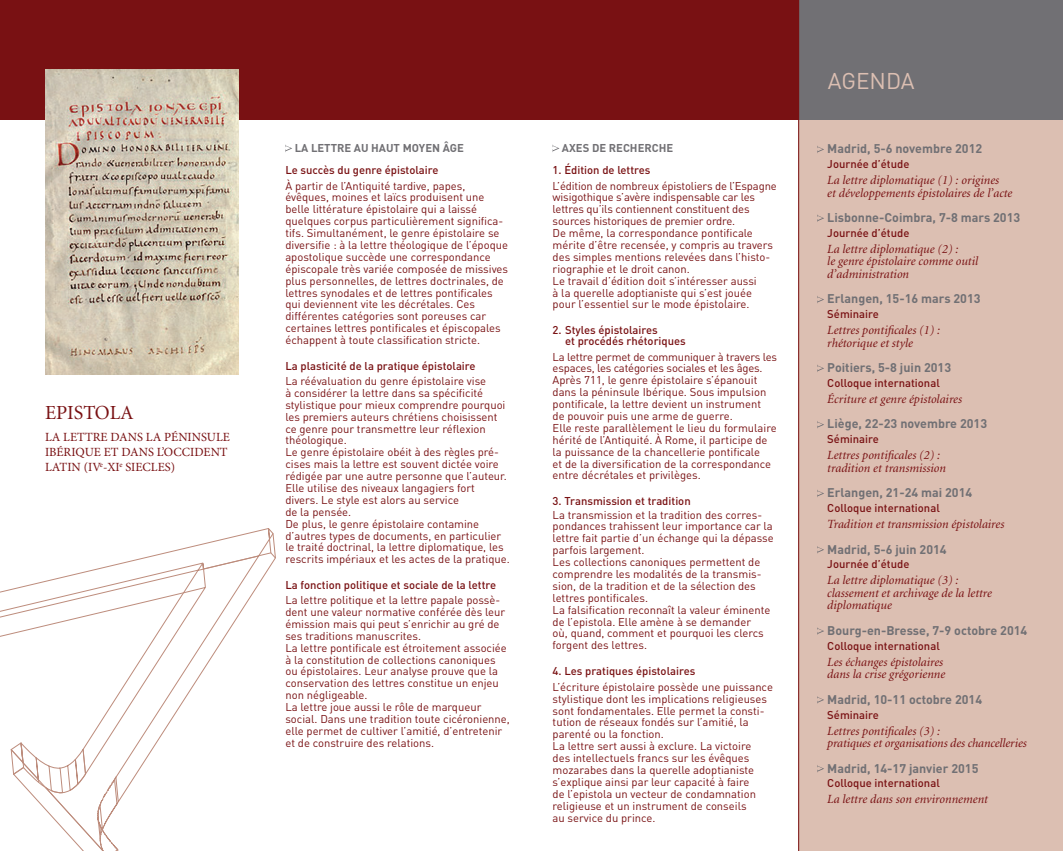
<style>
.page{position:relative;width:1063px;height:851px;background:#fff}
.page>*{position:absolute;margin:0;border:0;box-sizing:border-box;transform-origin:0 0}
.t1{font:22.5px "DIN";color:#dcbfb2}
.t2{font:20px "Minion LT";color:#791113}
.t3{font:italic 12.5px/12.5px "Minion LT";color:#791113}
.t4{font:700 12.5px "DIN";color:#717074}
.t5{font:12.5px/15px "Minion Pro";color:#791113}
.t6{font:11.25px/11.9px "DIN";color:#791113}
.t7{font:500 11.25px/11.2px "DIN";color:#791113}
.t8{font:700 11.25px "DIN";color:#717074}
</style>
<div class="page">
<svg style="left:0;top:374px;width:274px;height:476px"></svg>
<div style="left:799px;top:104px;width:264px;height:746px;background:#dcbfb2"></div>
<div style="left:799px;top:0;width:264px;height:120px;background:#717074"></div>
<div style="left:0;top:0;width:799px;height:120px;background:#791113"></div>
<svg style="left:285px;top:144px;width:7px;height:8px"></svg>
<svg style="left:553px;top:145px;width:6px;height:7px"></svg>
<svg style="left:817px;top:146px;width:7px;height:7px"></svg>
<svg style="left:817px;top:214px;width:7px;height:8px"></svg>
<svg style="left:817px;top:296px;width:7px;height:7px"></svg>
<svg style="left:817px;top:364px;width:7px;height:8px"></svg>
<svg style="left:817px;top:421px;width:7px;height:7px"></svg>
<svg style="left:817px;top:490px;width:7px;height:7px"></svg>
<svg style="left:817px;top:546px;width:7px;height:7px"></svg>
<svg style="left:817px;top:627px;width:7px;height:7px"></svg>
<svg style="left:817px;top:696px;width:7px;height:7px"></svg>
<svg style="left:817px;top:765px;width:7px;height:7px"></svg>
<hr style="left:798px;top:0;width:1px;height:850px;background:#791113">
<img style="left:45px;top:70px;width:194px;height:304px">
<h2 class="t2" style="left:45px;top:403px;width:90px">EPISTOLA</h2>
<p class="t5" style="left:45px;top:429px;width:186px">LA LETTRE DANS LA PÉNINSULE<br>IBÉRIQUE ET DANS L’OCCIDENT<br>LATIN (IV<sup>e</sup>-XI<sup>e</sup> SIECLES)</p>
<p class="t8" style="left:295px;top:141px;width:171px">LA LETTRE AU HAUT MOYEN ÂGE</p>
<p class="t7" style="left:285px;top:164px;width:155px">Le succès du genre épistolaire</p>
<p class="t6" style="left:285px;top:179px;width:224px">À partir de l’Antiquité tardive, papes, évêques, moines et laïcs produisent une belle littérature épistolaire qui a laissé quelques corpus particulièrement significa&shy;tifs. Simultanément, le genre épistolaire se diversifie : à la lettre théologique de l’époque apostolique succède une correspondance épiscopale très variée composée de missives plus personnelles, de lettres doctrinales, de lettres synodales et de lettres pontificales qui deviennent vite les décrétales. Ces différentes catégories sont poreuses car certaines lettres pontificales et épiscopales échappent à toute classification stricte.</p>
<p class="t7" style="left:285px;top:359px;width:192px">La plasticité de la pratique épistolaire</p>
<p class="t6" style="left:285px;top:374px;width:226px">La réévaluation du genre épistolaire vise<br>à considérer la lettre dans sa spécificité stylistique pour mieux comprendre pourquoi les premiers auteurs chrétiens choisissent ce genre pour transmettre leur réflexion théologique.<br>Le genre épistolaire obéit à des règles pré&shy;cises mais la lettre est souvent dictée voire rédigée par une autre personne que l’auteur.<br>Elle utilise des niveaux langagiers fort divers. Le style est alors au service<br>de la pensée.<br>De plus, le genre épistolaire contamine d’autres types de documents, en particulier le traité doctrinal, la lettre diplomatique, les rescrits impériaux et les actes de la pratique.</p>
<p class="t7" style="left:285px;top:578px;width:212px">La fonction politique et sociale de la lettre</p>
<p class="t6" style="left:285px;top:594px;width:226px">La lettre politique et la lettre papale possè&shy;dent une valeur normative conférée dès leur émission mais qui peut s’enrichir au gré de ses traditions manuscrites.<br>La lettre pontificale est étroitement associée à la constitution de collections canoniques ou épistolaires. Leur analyse prouve que la conservation des lettres constitue un enjeu non négligeable.<br>La lettre joue aussi le rôle de marqueur social. Dans une tradition toute cicéronienne, elle permet de cultiver l’amitié, d’entretenir et de construire des relations.</p>
<p class="t8" style="left:562px;top:141px;width:113px">AXES DE RECHERCHE</p>
<p class="t7" style="left:553px;top:164px;width:99px">1. Édition de lettres</p>
<p class="t6" style="left:553px;top:179px;width:226px">L’édition de nombreux épistoliers de l’Espagne wisigothique s’avère indispensable car les lettres qu’ils contiennent constituent des sources historiques de premier ordre.<br>De même, la correspondance pontificale mérite d’être recensée, y compris au travers des simples mentions relevées dans l’histo&shy;riographie et le droit canon.<br>Le travail d’édition doit s’intéresser aussi<br>à la querelle adoptianiste qui s’est jouée pour l’essentiel sur le mode épistolaire.</p>
<p class="t7" style="left:565px;top:324px;width:122px;text-indent:-12px">2. Styles épistolaires<br>et procédés rhétoriques</p>
<p class="t6" style="left:553px;top:350px;width:226px">La lettre permet de communiquer à travers les espaces, les catégories sociales et les âges.<br>Après 711, le genre épistolaire s’épanouit dans la péninsule Ibérique. Sous impulsion pontificale, la lettre devient un instrument<br>de pouvoir puis une arme de guerre.<br>Elle reste parallèlement le lieu du formulaire hérité de l’Antiquité. À Rome, il participe de la puissance de la chancellerie pontificale<br>et de la diversification de la correspondance entre décrétales et privilèges.</p>
<p class="t7" style="left:553px;top:494px;width:140px">3. Transmission et tradition</p>
<p class="t6" style="left:553px;top:508px;width:223px">La transmission et la tradition des corres&shy;pondances trahissent leur importance car la lettre fait partie d’un échange qui la dépasse parfois largement.<br>Les collections canoniques permettent de comprendre les modalités de la transmis&shy;sion, de la tradition et de la sélection des lettres pontificales.<br>La falsification reconnaît la valeur éminente de l’epistola. Elle amène à se demander<br>où, quand, comment et pourquoi les clercs forgent des lettres.</p>
<p class="t7" style="left:553px;top:665px;width:144px">4. Les pratiques épistolaires</p>
<p class="t6" style="left:553px;top:680px;width:222px">L’écriture épistolaire possède une puissance stylistique dont les implications religieuses sont fondamentales. Elle permet la consti&shy;tution de réseaux fondés sur l’amitié, la parenté ou la fonction.<br>La lettre sert aussi à exclure. La victoire<br>des intellectuels francs sur les évêques mozarabes dans la querelle adoptianiste s’explique ainsi par leur capacité à faire<br>de l’epistola un vecteur de condamnation religieuse et un instrument de conseils<br>au service du prince.</p>
<h1 class="t1" style="left:828px;top:67px;width:88px">AGENDA</h1>
<p class="t4" style="left:827px;top:140px;width:157px">Madrid, 5-6 novembre 2012</p>
<p class="t7" style="left:827px;top:158px;width:84px">Journée d’étude</p>
<p class="t3" style="left:827px;top:174px;width:187px">La lettre diplomatique (1) : origines<br>et développements épistolaires de l’acte</p>
<p class="t4" style="left:827px;top:209px;width:195px">Lisbonne-Coimbra, 7-8 mars 2013</p>
<p class="t7" style="left:827px;top:227px;width:84px">Journée d’étude</p>
<p class="t3" style="left:827px;top:243px;width:152px">La lettre diplomatique (2) :<br>le genre épistolaire comme outil d’administration</p>
<p class="t4" style="left:827px;top:290px;width:155px">Erlangen, 15-16 mars 2013</p>
<p class="t7" style="left:827px;top:308px;width:53px">Séminaire</p>
<p class="t3" style="left:827px;top:324px;width:114px">Lettres pontificales (1) : rhétorique et style</p>
<p class="t4" style="left:827px;top:359px;width:125px">Poitiers, 5-8 juin 2013</p>
<p class="t7" style="left:827px;top:377px;width:114px">Colloque international</p>
<p class="t3" style="left:827px;top:393px;width:136px">Écriture et genre épistolaires</p>
<p class="t4" style="left:827px;top:415px;width:161px">Liège, 22-23 novembre 2013</p>
<p class="t7" style="left:827px;top:433px;width:53px">Séminaire</p>
<p class="t3" style="left:827px;top:449px;width:120px">Lettres pontificales (2) : tradition et transmission</p>
<p class="t4" style="left:827px;top:484px;width:146px">Erlangen, 21-24 mai 2014</p>
<p class="t7" style="left:827px;top:502px;width:114px">Colloque international</p>
<p class="t3" style="left:827px;top:518px;width:179px">Tradition et transmission épistolaires</p>
<p class="t4" style="left:827px;top:540px;width:121px">Madrid, 5-6 juin 2014</p>
<p class="t7" style="left:827px;top:558px;width:84px">Journée d’étude</p>
<p class="t3" style="left:827px;top:574px;width:166px">La lettre diplomatique (3) : classement et archivage de la lettre diplomatique</p>
<p class="t4" style="left:827px;top:622px;width:202px">Bourg-en-Bresse, 7-9 octobre 2014</p>
<p class="t7" style="left:827px;top:639px;width:114px">Colloque international</p>
<p class="t3" style="left:827px;top:655px;width:119px">Les échanges épistolaires dans la crise grégorienne</p>
<p class="t4" style="left:827px;top:691px;width:156px">Madrid, 10-11 octobre 2014</p>
<p class="t7" style="left:827px;top:708px;width:53px">Séminaire</p>
<p class="t3" style="left:827px;top:724px;width:201px">Lettres pontificales (3) :<br>pratiques et organisations des chancelleries</p>
<p class="t4" style="left:827px;top:759px;width:153px">Madrid, 14-17 janvier 2015</p>
<p class="t7" style="left:827px;top:777px;width:114px">Colloque international</p>
<p class="t3" style="left:827px;top:793px;width:162px">La lettre dans son environnement</p>
</div>
